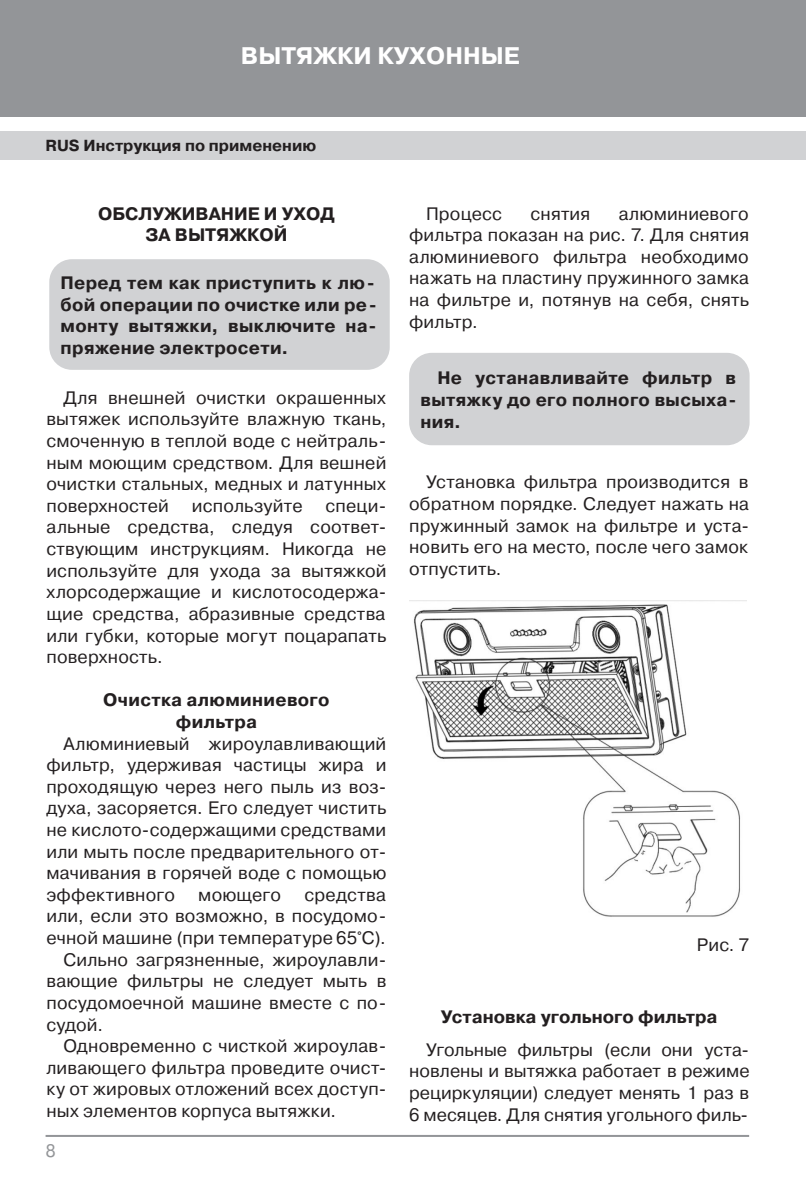
<style>
.page{position:relative;width:806px;height:1192px;background:#fff}
.page>*{position:absolute;margin:0;border:0;box-sizing:border-box;transform-origin:0 0}
.t1{font:700 24px "Pragmatica C";color:#fff}
.t2{font:18px/21.6px "Pragmatica C";letter-spacing:.01em;color:#231f20;text-align:justify}
.t3{font:700 18px/21.6px "Pragmatica C";letter-spacing:.015em;color:#231f20;text-align:center}
.t4{font:18px "Pragmatica C";color:#939598}
.t5{font:700 16px "Pragmatica C";color:#231f20}
</style>
<div class="page">
<div style="left:0;top:0;width:805px;height:117px;background:#939598"></div>
<div style="left:0;top:131px;width:805px;height:28px;background:#d1d2d4"></div>
<hr style="left:46px;top:1134px;width:703px;height:2px;background:#939598">
<div style="left:409px;top:353px;width:340px;height:92px;background:#d1d2d4;border-radius:23px"></div>
<img style="left:409px;top:600px;width:337px;height:317px">
<div style="left:49px;top:259px;width:340px;height:111px;background:#d1d2d4;border-radius:23px"></div>
<h1 class="t1" style="left:241px;top:46px;width:280px">ВЫТЯЖКИ КУХОННЫЕ</h1>
<p class="t5" style="left:46px;top:139px;width:272px">RUS Инструкция по применению</p>
<p class="t3" style="left:98px;top:204px;width:238px">ОБСЛУЖИВАНИЕ И УХОД<br>ЗА ВЫТЯЖКОЙ</p>
<p class="t3" style="left:61px;top:273px;width:318px;text-align:justify">Перед тем как приступить к лю&shy;бой операции по очистке или ре&shy;монту вытяжки, выключите на&shy;пряжение электросети.</p>
<p class="t2" style="left:46px;top:388px;width:341px;text-indent:17px">Для внешней очистки окрашенных вытяжек используйте влажную ткань, смоченную в теплой воде с нейтраль&shy;ным моющим средством. Для вешней очистки стальных, медных и латунных поверхностей</p>
<p class="t2" style="left:192px;top:496px;width:112px">используйте</p>
<p class="t2" style="left:46px;top:496px;width:341px;text-indent:279px">специ&shy;альные средства, следуя соответ&shy;ствующим инструкциям. Никогда не используйте для ухода за вытяжкой хлорсодержащие и кислотосодержа&shy;щие средства, абразивные средства или губки, которые могут поцарапать поверхность.</p>
<p class="t3" style="left:103px;top:690px;width:228px">Очистка алюминиевого фильтра</p>
<p class="t2" style="left:46px;top:733px;width:341px;text-indent:17px">Алюминиевый жироулавливающий фильтр, удерживая частицы жира и проходящую через него пыль из воз&shy;духа, засоряется. Его следует чистить не кислото-содержащими средствами или мыть после предварительного от&shy;мачивания в горячей воде с помощью эффективного</p>
<p class="t2" style="left:198px;top:885px;width:84px">моющего</p>
<p class="t2" style="left:304px;top:885px;width:83px">средства</p>
<p class="t2" style="left:46px;top:906px;width:341px">или, если это возможно, в посудомо-</p>
<p class="t2" style="left:46px;top:928px;width:340px">ечной машине (при температуре 65°С).</p>
<p class="t2" style="left:63px;top:949px;width:324px">Сильно загрязненные, жироулавли-</p>
<p class="t2" style="left:46px;top:971px;width:341px">вающие фильтры не следует мыть в</p>
<p class="t2" style="left:46px;top:993px;width:341px">посудомоечной машине вместе с по-</p>
<p class="t2" style="left:46px;top:1014px;width:58px">судой.</p>
<p class="t2" style="left:63px;top:1036px;width:324px">Одновременно с чисткой жироулав-</p>
<p class="t2" style="left:46px;top:1057px;width:341px">ливающего фильтра проведите очист-</p>
<p class="t2" style="left:46px;top:1079px;width:341px">ку от жировых отложений всех доступ-</p>
<p class="t2" style="left:46px;top:1101px;width:291px">ных элементов корпуса вытяжки.</p>
<p class="t4" style="left:46px;top:1143px;width:12px">8</p>
<p class="t2" style="left:426px;top:204px;width:77px">Процесс</p>
<p class="t2" style="left:530px;top:204px;width:61px">снятия</p>
<p class="t2" style="left:409px;top:204px;width:341px;text-indent:209px">алюминиевого фильтра показан на рис. 7. Для снятия алюминиевого фильтра необходимо нажать на пластину пружинного замка на фильтре и, потянув на себя, снять фильтр.</p>
<p class="t3" style="left:420px;top:368px;width:318px;text-align:justify;text-indent:17px">Не устанавливайте фильтр в вытяжку до его полного высыха&shy;ния.</p>
<p class="t2" style="left:409px;top:472px;width:341px;text-indent:17px">Установка фильтра производится в обратном порядке. Следует нажать на пружинный замок на фильтре и уста&shy;новить его на место, после чего замок отпустить.</p>
<p class="t2" style="left:696px;top:935px;width:54px">Рис. 7</p>
<p class="t3" style="left:440px;top:1006px;width:278px">Установка угольного фильтра</p>
<p class="t2" style="left:409px;top:1039px;width:342px;text-indent:17px">Угольные фильтры (если они уста&shy;новлены и вытяжка работает в режиме рециркуляции) следует менять 1 раз в 6 месяцев. Для снятия угольного филь-</p>
</div>
